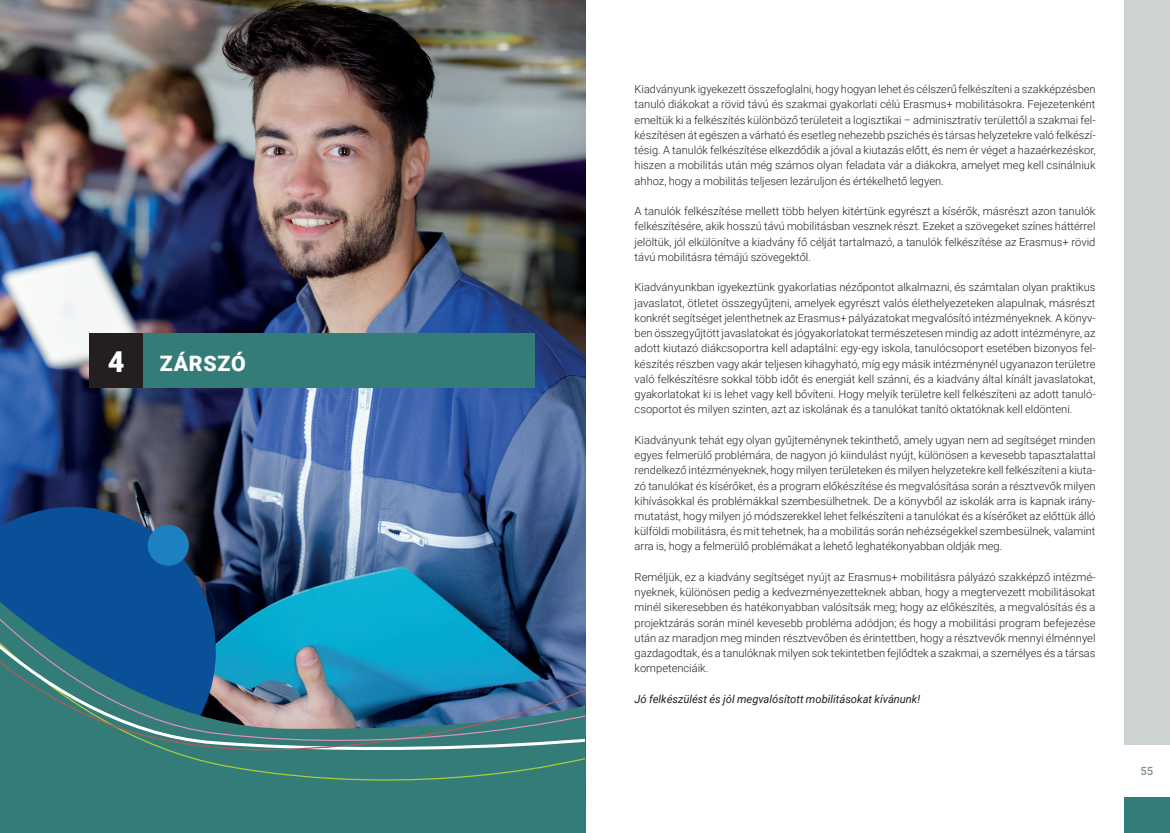
<style>
.page{position:relative;width:1170px;height:833px;background:#fff}
.page>*{position:absolute;margin:0;border:0;box-sizing:border-box;transform-origin:0 0}
.t1{font:900 28.75px "Roboto";color:#fff}
.t2{font:900 21.25px "Roboto";letter-spacing:.035em;color:#fff}
.t3{font:500 11.25px "Roboto";color:#82908a}
.Kenyérszöveg{font:300 11.12px/15.2px "Roboto";color:#231f20;text-align:justify}
.Kenyérszöveg-2{font:italic 11.12px "Roboto";color:#231f20}
</style>
<div class="page">
<div style="left:1123px;top:0;width:46px;height:744px;background:#cdd3d0"></div>
<div style="left:1123px;top:797px;width:46px;height:36px;background:#347c77"></div>
<img style="left:0;top:0;width:585px;height:485px">
<div style="left:89px;top:333px;width:55px;height:55px;background:#231f20"></div>
<div style="left:144px;top:333px;width:391px;height:55px;background:#347c77"></div>
<div style="left:0;top:802px;width:586px;height:31px;background:#347c77"></div>
<div style="left:0;top:760px;width:586px;height:42px;background:#347c77"></div>
<img style="left:0;top:485px;width:586px;height:272px">
<p class="t1" style="left:108px;top:342px;width:18px">4</p>
<p class="t2" style="left:160px;top:348px;width:87px">ZÁRSZÓ</p>
<p class="Kenyérszöveg" style="left:634px;top:81px;width:462px">Kiadványunk igyekezett összefoglalni, hogy hogyan lehet és célszerű felkészíteni a szakképzésben tanuló diákokat a rövid távú és szakmai gyakorlati célú Erasmus+ mobilitásokra. Fejezetenként emeltük ki a felkészítés különböző területeit a logisztikai – adminisztratív területtől a szakmai fel&shy;készítésen át egészen a várható és esetleg nehezebb pszichés és társas helyzetekre való felkészí&shy;tésig. A tanulók felkészítése elkezdődik a jóval a kiutazás előtt, és nem ér véget a hazaérkezéskor, hiszen a mobilitás után még számos olyan feladata vár a diákokra, amelyet meg kell csinálniuk ahhoz, hogy a mobilitás teljesen lezáruljon és értékelhető legyen.</p>
<p class="Kenyérszöveg" style="left:634px;top:203px;width:462px">A tanulók felkészítése mellett több helyen kitértünk egyrészt a kísérők, másrészt azon tanulók felkészítésére, akik hosszú távú mobilitásban vesznek részt. Ezeket a szövegeket színes háttérrel jelöltük, jól elkülönítve a kiadvány fő célját tartalmazó, a tanulók felkészítése az Erasmus+ rövid távú mobilitásra témájú szövegektől.</p>
<p class="Kenyérszöveg" style="left:634px;top:279px;width:462px">Kiadványunkban igyekeztünk gyakorlatias nézőpontot alkalmazni, és számtalan olyan praktikus javaslatot, ötletet összegyűjteni, amelyek egyrészt valós élethelyezeteken alapulnak, másrészt konkrét segítséget jelenthetnek az Erasmus+ pályázatokat megvalósító intézményeknek. A könyv&shy;ben összegyűjtött javaslatokat és jógyakorlatokat természetesen mindig az adott intézményre, az adott kiutazó diákcsoportra kell adaptálni: egy-egy iskola, tanulócsoport esetében bizonyos fel&shy;készítés részben vagy akár teljesen kihagyható, míg egy másik intézménynél ugyanazon területre való felkészítésre sokkal több időt és energiát kell szánni, és a kiadvány által kínált javaslatokat, gyakorlatokat ki is lehet vagy kell bővíteni. Hogy melyik területre kell felkészíteni az adott tanuló&shy;csoportot és milyen szinten, azt az iskolának és a tanulókat tanító oktatóknak kell eldönteni.</p>
<p class="Kenyérszöveg" style="left:634px;top:432px;width:462px">Kiadványunk tehát egy olyan gyűjteménynek tekinthető, amely ugyan nem ad segítséget minden egyes felmerülő problémára, de nagyon jó kiindulást nyújt, különösen a kevesebb tapasztalattal rendelkező intézményeknek, hogy milyen területeken és milyen helyzetekre kell felkészíteni a kiuta&shy;zó tanulókat és kísérőket, és a program előkészítése és megvalósítása során a résztvevők milyen kihívásokkal és problémákkal szembesülhetnek. De a könyvből az iskolák arra is kapnak irány&shy;mutatást, hogy milyen jó módszerekkel lehet felkészíteni a tanulókat és a kísérőket az előttük álló külföldi mobilitásra, és mit tehetnek, ha a mobilitás során nehézségekkel szembesülnek, valamint arra is, hogy a felmerülő problémákat a lehető leghatékonyabban oldják meg.</p>
<p class="Kenyérszöveg" style="left:634px;top:569px;width:462px">Reméljük, ez a kiadvány segítséget nyújt az Erasmus+ mobilitásra pályázó szakképző intézmé&shy;nyeknek, különösen pedig a kedvezményezetteknek abban, hogy a megtervezett mobilitásokat minél sikeresebben és hatékonyabban valósítsák meg; hogy az előkészítés, a megvalósítás és a projektzárás során minél kevesebb probléma adódjon; és hogy a mobilitási program befejezése után az maradjon meg minden résztvevőben és érintettben, hogy a résztvevők mennyi élménnyel gazdagodtak, és a tanulóknak milyen sok tekintetben fejlődtek a szakmai, a személyes és a társas kompetenciáik.</p>
<p class="Kenyérszöveg-2" style="left:634px;top:691px;width:287px">Jó felkészülést és jól megvalósított mobilitásokat kívánunk!</p>
<p class="t3" style="left:1140px;top:763px;width:14px">55</p>
</div>
